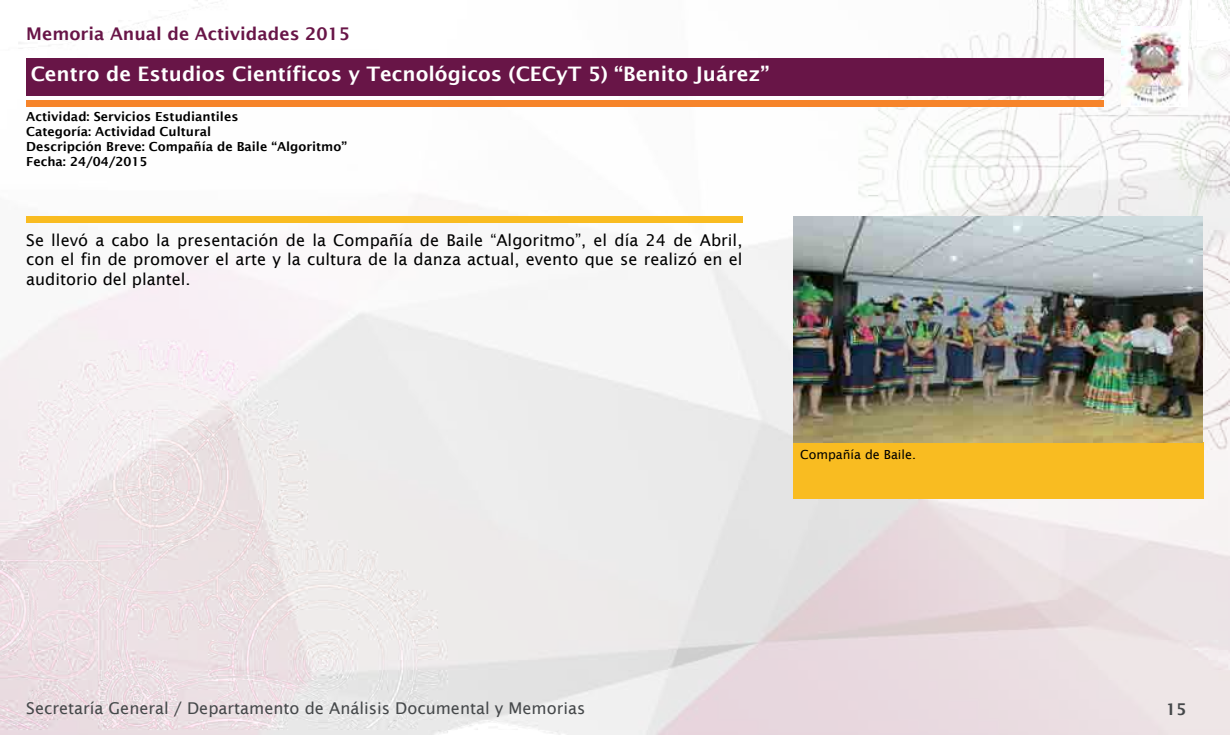
<style>
.page{position:relative;width:1230px;height:735px;background:#fff}
.page>*{position:absolute;margin:0;border:0;box-sizing:border-box;transform-origin:0 0}
.t1{font:600 20px "Lucida Sans";color:#fff}
.t2{font:600 17.5px "Lucida Sans";color:#681547}
.t3{font:16.25px/19.5px "Lucida Sans";color:#000;text-align:justify}
.t4{font:16.25px "Lucida Sans";color:#45484a}
.t5{font:600 16.25px "Lucida Sans";color:#45484a}
.t6{font:600 12.5px/15px "Lucida Sans";color:#000}
.t7{font:12.5px "Lucida Sans";color:#000}
</style>
<div class="page">
<img style="left:0;top:0;width:1230px;height:735px">
<div style="left:26px;top:58px;width:1078px;height:38px;background:#681547"></div>
<div style="left:26px;top:216px;width:716px;height:7px;background:#f9bc21"></div>
<div style="left:26px;top:100px;width:1078px;height:6px;background:#f6842a"></div>
<img style="left:1121px;top:26px;width:67px;height:80px">
<div style="left:793px;top:443px;width:411px;height:56px;background:#f9bc21"></div>
<img style="left:793px;top:216px;width:410px;height:227px">
<p class="t2" style="left:26px;top:24px;width:325px">Memoria Anual de Actividades 2015</p>
<p class="t1" style="left:31px;top:63px;width:740px">Centro de Estudios Científicos y Tecnológicos (CECyT 5) “Benito Juárez”</p>
<p class="t6" style="left:26px;top:109px;width:322px">Actividad: Servicios Estudiantiles<br>Categoría: Actividad Cultural<br>Descripción Breve: Compañía de Baile “Algoritmo” Fecha: 24/04/2015</p>
<p class="t3" style="left:26px;top:230px;width:718px">Se llevó a cabo la presentación de la Compañía de Baile “Algoritmo”, el día 24 de Abril, con el fin de promover el arte y la cultura de la danza actual, evento que se realizó en el auditorio del plantel.</p>
<p class="t7" style="left:800px;top:447px;width:117px">Compañía de Baile.</p>
<p class="t4" style="left:26px;top:699px;width:561px">Secretaría General / Departamento de Análisis Documental y Memorias</p>
<p class="t5" style="left:1166px;top:700px;width:22px">15</p>
</div>
